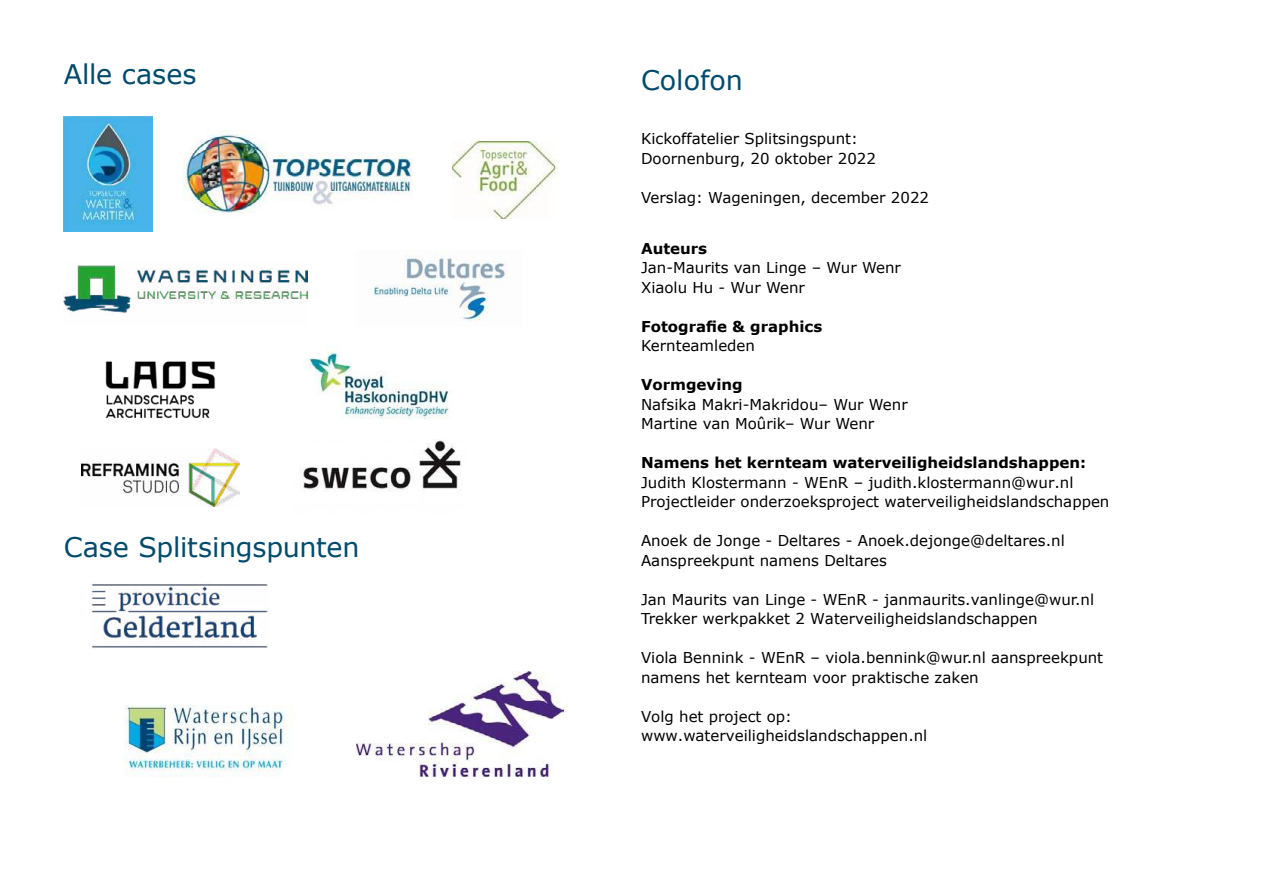
<style>
.page{position:relative;width:1263px;height:893px;background:#fff}
.page>*{position:absolute;margin:0;border:0;box-sizing:border-box;transform-origin:0 0}
.t1{font:27px "Verdana";letter-spacing:-.005em;color:#004b6c}
.t2{font:15px/19.5px "Verdana";color:#000}
.t3{font:700 15px "Verdana";color:#000}
</style>
<div class="page">
<img style="left:91px;top:584px;width:177px;height:64px">
<img style="left:124px;top:705px;width:168px;height:72px">
<img style="left:356px;top:671px;width:208px;height:106px">
<img style="left:64px;top:265px;width:243px;height:49px">
<img style="left:183px;top:130px;width:230px;height:83px">
<img style="left:452px;top:142px;width:105px;height:76px">
<img style="left:64px;top:117px;width:88px;height:115px">
<img style="left:372px;top:254px;width:135px;height:67px">
<img style="left:105px;top:361px;width:111px;height:58px">
<img style="left:306px;top:350px;width:143px;height:70px">
<img style="left:81px;top:448px;width:158px;height:59px">
<img style="left:300px;top:440px;width:161px;height:51px">
<h1 class="t1" style="left:64px;top:62px;width:134px">Alle cases</h1>
<h1 class="t1" style="left:64px;top:535px;width:297px">Case Splitsingspunten</h1>
<h1 class="t1" style="left:641px;top:68px;width:104px">Colofon</h1>
<p class="t2" style="left:641px;top:130px;width:236px">Kickoffatelier Splitsingspunt:<br>Doornenburg, 20 oktober 2022</p>
<p class="t2" style="left:641px;top:188px;width:289px">Verslag: Wageningen, december 2022</p>
<p class="t3" style="left:641px;top:242px;width:68px">Auteurs</p>
<p class="t2" style="left:641px;top:259px;width:261px">Jan-Maurits van Linge – Wur Wenr<br>Xiaolu Hu - Wur Wenr</p>
<p class="t3" style="left:641px;top:316px;width:183px">Fotogra昀椀e &amp; graphics</p>
<p class="t2" style="left:641px;top:337px;width:116px">Kernteamleden</p>
<p class="t3" style="left:641px;top:379px;width:103px">Vormgeving</p>
<p class="t2" style="left:641px;top:395px;width:268px">Nafsika Makri-Makridou– Wur Wenr<br>Martine van Moûrik– Wur Wenr</p>
<p class="t3" style="left:641px;top:453px;width:447px">Namens het kernteam waterveiligheidslandshappen:</p>
<p class="t2" style="left:641px;top:473px;width:470px">Judith Klostermann - WEnR – judith.klostermann@wur.nl<br>Projectleider onderzoeksproject waterveiligheidslandschappen</p>
<p class="t2" style="left:641px;top:532px;width:425px">Anoek de Jonge - Deltares - Anoek.dejonge@deltares.nl<br>Aanspreekpunt namens Deltares</p>
<p class="t2" style="left:641px;top:590px;width:455px">Jan Maurits van Linge - WEnR - janmaurits.vanlinge@wur.nl<br>Trekker werkpakket 2 Waterveiligheidslandschappen</p>
<p class="t2" style="left:641px;top:649px;width:464px">Viola Bennink - WEnR – viola.bennink@wur.nl aanspreekpunt namens het kernteam voor praktische zaken</p>
<p class="t2" style="left:641px;top:707px;width:288px">Volg het project op: www.waterveiligheidslandschappen.nl</p>
</div>
